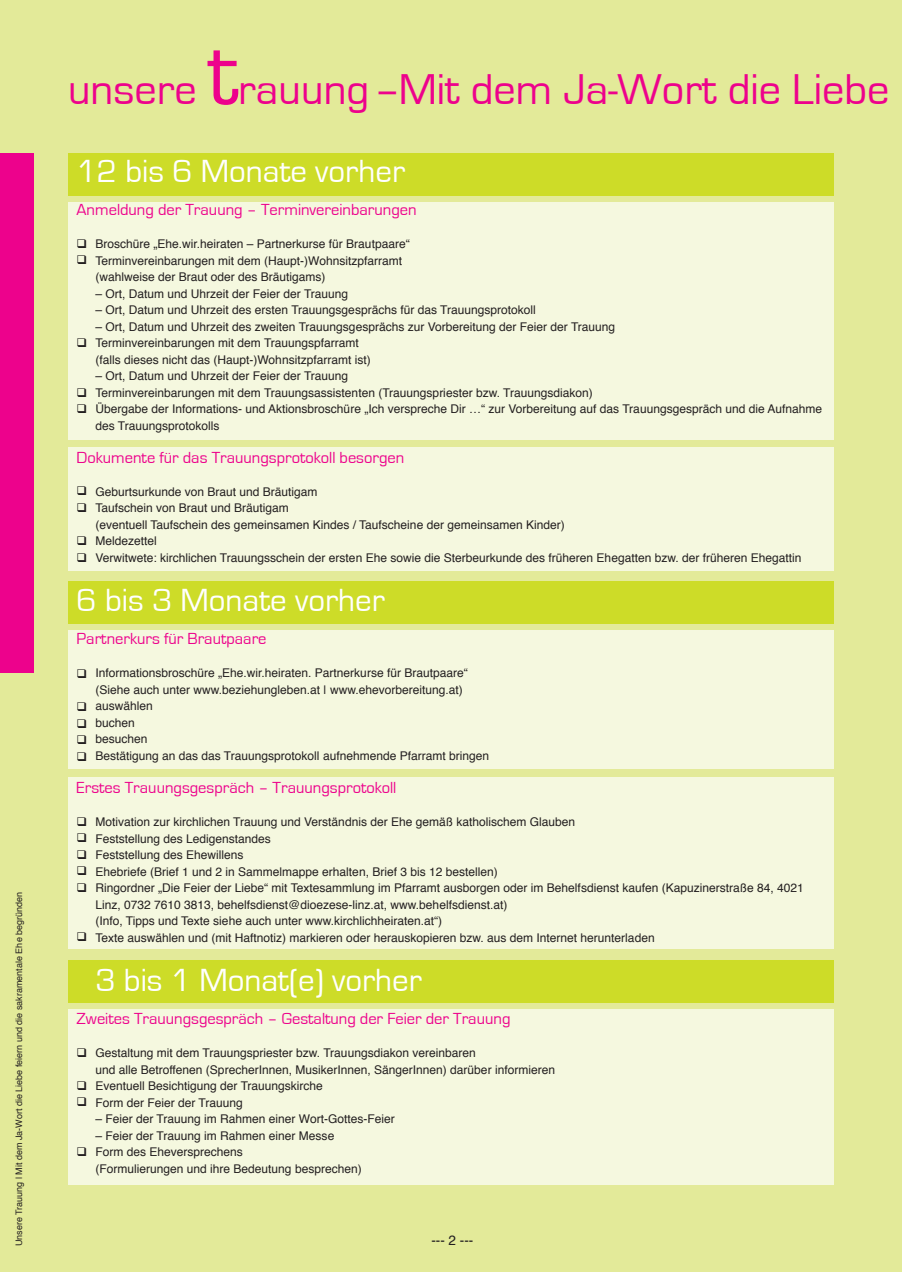
<style>
.page{position:relative;width:902px;height:1272px;background:#fff}
.page>*{position:absolute;margin:0;border:0;box-sizing:border-box;transform-origin:0 0}
.t1{font:44.4px "Eurostile";color:#ed028c}
.t2{font:33px "Eurostile";color:#fff}
.t3{font:16.5px "Eurostile";color:#ed028c}
.t4{font:13.5px "Helvetica";color:#231f20}
.t5{font:12px/16.5px "Helvetica";color:#231f20}
.t6{font:12px/16.5px "Wingdings";color:#231f20;text-align:justify}
.t7{font:9px "Helvetica";color:#231f20}
.s1{font-size:93px}
</style>
<div class="page">
<div style="left:0;top:0;width:901px;height:1271px;background:#e3ea99"></div>
<div style="left:0;top:153px;width:34px;height:519px;background:#ed028c"></div>
<div style="left:68px;top:153px;width:765px;height:43px;background:#cddc28"></div>
<div style="left:68px;top:581px;width:765px;height:43px;background:#cddc28"></div>
<div style="left:68px;top:960px;width:765px;height:43px;background:#cddc28"></div>
<div style="left:68px;top:202px;width:765px;height:237px;background:#f5f8df"></div>
<div style="left:68px;top:448px;width:765px;height:123px;background:#f5f8df"></div>
<div style="left:68px;top:630px;width:765px;height:138px;background:#f5f8df"></div>
<div style="left:68px;top:777px;width:765px;height:171px;background:#f5f8df"></div>
<div style="left:68px;top:1009px;width:765px;height:175px;background:#f5f8df"></div>
<p class="t7" style="left:15px;top:1246px;width:356px;rotate:-90deg">Unsere Trauung | Mit dem Ja-Wort die Liebe feiern und die sakramentale Ehe begründen</p>
<h1 class="t1" style="left:68px;top:69px;width:822px">unsere <span class="s1">t</span>rauung–Mit dem Ja-Wort die Liebe</h1>
<h2 class="t2" style="left:77px;top:156px;width:330px">12 bis 6 Monate vorher</h2>
<h3 class="t3" style="left:77px;top:202px;width:341px">Anmeldung der Trauung – Terminvereinbarungen</h3>
<p class="t5" style="left:95px;top:237px;width:316px">Broschüre „Ehe.wir.heiraten – Partnerkurse für Brautpaare“<br>Terminvereinbarungen mit dem (Haupt-)Wohnsitzpfarramt (wahlweise der Braut oder des Bräutigams)</p>
<p class="t5" style="left:95px;top:286px;width:254px">– Ort, Datum und Uhrzeit der Feier der Trauung</p>
<p class="t5" style="left:95px;top:303px;width:442px">– Ort, Datum und Uhrzeit des ersten Trauungsgesprächs für das Trauungsprotokoll</p>
<p class="t5" style="left:95px;top:319px;width:521px">– Ort, Datum und Uhrzeit des zweiten Trauungsgesprächs zur Vorbereitung der Feier der Trauung<br>Terminvereinbarungen mit dem Trauungspfarramt<br>(falls dieses nicht das (Haupt-)Wohnsitzpfarramt ist)</p>
<p class="t5" style="left:95px;top:369px;width:728px">– Ort, Datum und Uhrzeit der Feier der Trauung<br>Terminvereinbarungen mit dem Trauungsassistenten (Trauungspriester bzw. Trauungsdiakon)<br>Übergabe der Informations- und Aktionsbroschüre „Ich verspreche Dir …“ zur Vorbereitung auf das Trauungsgespräch und die Aufnahme des Trauungsprotokolls</p>
<h3 class="t3" style="left:77px;top:449px;width:329px">Dokumente für das Trauungsprotokoll besorgen</h3>
<p class="t5" style="left:95px;top:484px;width:707px">Geburtsurkunde von Braut und Bräutigam<br>Taufschein von Braut und Bräutigam<br>(eventuell Taufschein des gemeinsamen Kindes / Taufscheine der gemeinsamen Kinder)<br>Meldezettel<br>Verwitwete: kirchlichen Trauungsschein der ersten Ehe sowie die Sterbeurkunde des früheren Ehegatten bzw. der früheren Ehegattin</p>
<h2 class="t2" style="left:77px;top:585px;width:310px">6 bis 3 Monate vorher</h2>
<h3 class="t3" style="left:77px;top:631px;width:191px">Partnerkurs für Brautpaare</h3>
<p class="t5" style="left:95px;top:666px;width:395px">Informationsbroschüre „Ehe.wir.heiraten. Partnerkurse für Brautpaare“ (Siehe auch unter www.beziehungleben.at | www.ehevorbereitung.at) auswählen<br>buchen<br>besuchen<br>Bestätigung an das das Trauungsprotokoll aufnehmende Pfarramt bringen</p>
<h3 class="t3" style="left:77px;top:779px;width:321px">Erstes Trauungsgespräch – Trauungsprotokoll</h3>
<p class="t5" style="left:95px;top:814px;width:710px">Motivation zur kirchlichen Trauung und Verständnis der Ehe gemäß katholischem Glauben<br>Feststellung des Ledigenstandes<br>Feststellung des Ehewillens<br>Ehebriefe (Brief 1 und 2 in Sammelmappe erhalten, Brief 3 bis 12 bestellen)<br>Ringordner „Die Feier der Liebe“ mit Textesammlung im Pfarramt ausborgen oder im Behelfsdienst kaufen (Kapuzinerstraße 84, 4021<br>Linz, 0732 7610 3813, behelfsdienst@dioezese-linz.at, www.behelfsdienst.at)<br>(Info, Tipps und Texte siehe auch unter www.kirchlichheiraten.at“)<br>Texte auswählen und (mit Haftnotiz) markieren oder herauskopieren bzw. aus dem Internet herunterladen</p>
<h2 class="t2" style="left:95px;top:964px;width:328px">3 bis 1 Monat(e) vorher</h2>
<h3 class="t3" style="left:77px;top:1010px;width:435px">Zweites Trauungsgespräch – Gestaltung der Feier der Trauung</h3>
<p class="t5" style="left:95px;top:1045px;width:461px">Gestaltung mit dem Trauungspriester bzw. Trauungsdiakon vereinbaren<br>und alle Betroffenen (SprecherInnen, MusikerInnen, SängerInnen) darüber informieren Eventuell Besichtigung der Trauungskirche<br>Form der Feier der Trauung</p>
<p class="t5" style="left:95px;top:1111px;width:301px">– Feier der Trauung im Rahmen einer Wort-Gottes-Feier</p>
<p class="t5" style="left:95px;top:1128px;width:268px">– Feier der Trauung im Rahmen einer Messe<br>Form des Eheversprechens<br>(Formulierungen und ihre Bedeutung besprechen)</p>
<p class="t6" style="left:77px;top:698px;width:12px">❑ ❑ ❑ ❑</p>
<p class="t6" style="left:77px;top:813px;width:12px">❑ ❑ ❑ ❑ ❑</p>
<p class="t4" style="left:431px;top:1234px;width:43px">--- 2 ---</p>
</div>
